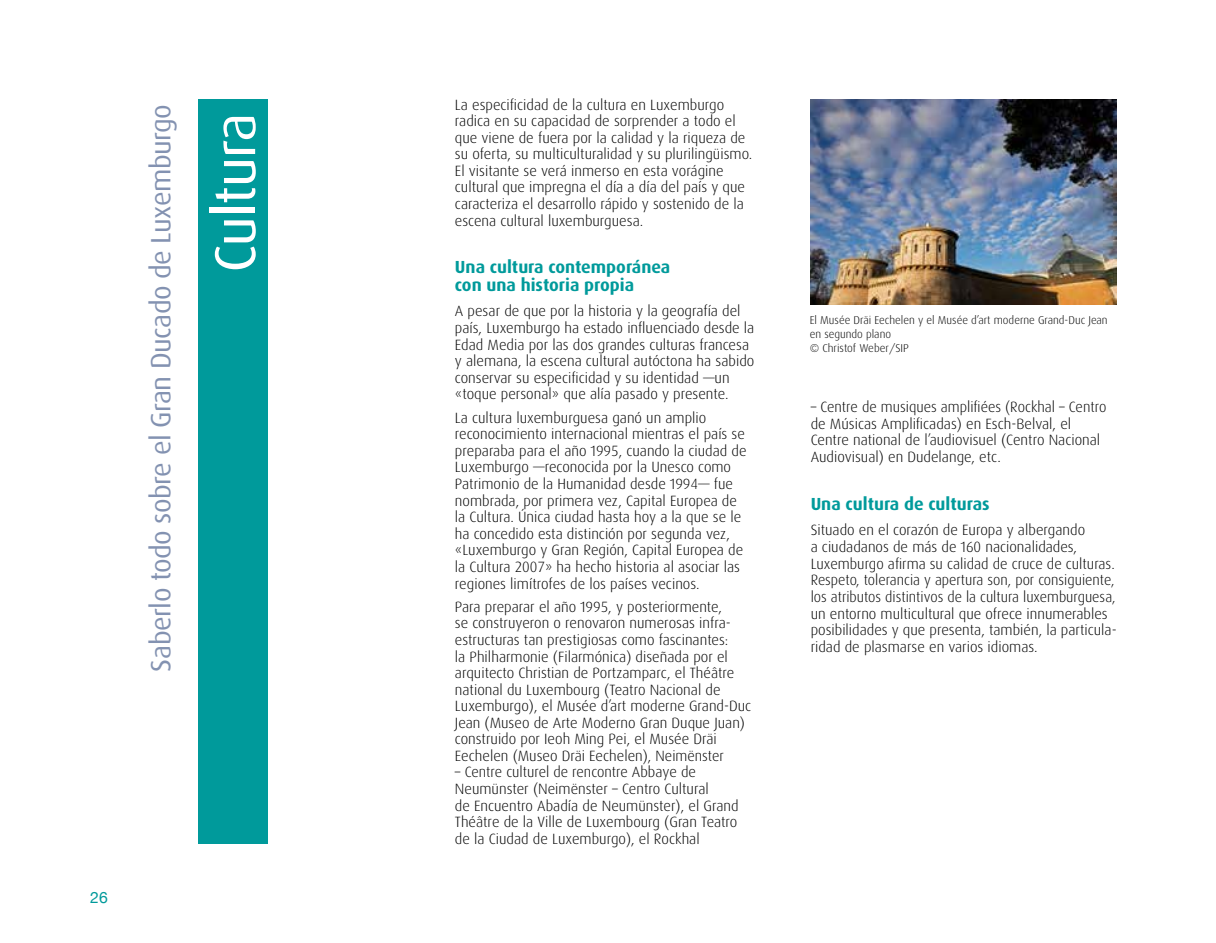
<style>
.page{position:relative;width:1216px;height:943px;background:#fff}
.page>*{position:absolute;margin:0;border:0;box-sizing:border-box;transform-origin:0 0}
.t1{font:57.75px "Dax";letter-spacing:-.02em;color:#fff}
.t2{font:28px "Dax";letter-spacing:-.02em;color:#8392b1}
.t3{font:700 17.5px/17.5px "Dax";color:#009a9b}
.t4{font:15.75px "Helvetica Neue";color:#009a9b}
.t5{font:300 14.88px/16.6px "Dax";color:#000}
.t6{font:300 11.38px/14px "Dax";color:#000}
</style>
<div class="page">
<div style="left:198px;top:99px;width:70px;height:744px;background:#009a9b"></div>
<img style="left:810px;top:99px;width:306px;height:205px">
<h2 class="t2" style="left:145px;top:671px;width:569px;rotate:-90deg">Saberlo todo sobre el Gran Ducado de Luxemburgo</h2>
<h1 class="t1" style="left:203px;top:272px;width:161px;rotate:-90deg">Cultura</h1>
<p class="t4" style="left:90px;top:886px;width:19px">26</p>
<p class="t5" style="left:455px;top:96px;width:299px">La especificidad de la cultura en Luxemburgo radica en su capacidad de sorprender a todo el que viene de fuera por la calidad y la riqueza de su oferta, su multiculturalidad y su plurilingüismo.<br>El visitante se verá inmerso en esta vorágine cultural que impregna el día a día del país y que caracteriza el desarrollo rápido y sostenido de la escena cultural luxemburguesa.</p>
<p class="t3" style="left:455px;top:259px;width:217px">Una cultura contemporánea con una historia propia</p>
<p class="t5" style="left:455px;top:303px;width:301px">A pesar de que por la historia y la geografía del país, Luxemburgo ha estado influenciado desde la Edad Media por las dos grandes culturas francesa y alemana, la escena cultural autóctona ha sabido conservar su especificidad y su identidad —un «toque personal» que alía pasado y presente.</p>
<p class="t5" style="left:455px;top:409px;width:293px">La cultura luxemburguesa ganó un amplio reconocimiento internacional mientras el país se preparaba para el año 1995, cuando la ciudad de Luxemburgo —reconocida por la Unesco como Patrimonio de la Humanidad desde 1994— fue nombrada, por primera vez, Capital Europea de la Cultura. Única ciudad hasta hoy a la que se le ha concedido esta distinción por segunda vez, «Luxemburgo y Gran Región, Capital Europea de la Cultura 2007» ha hecho historia al asociar las regiones limítrofes de los países vecinos.</p>
<p class="t5" style="left:455px;top:598px;width:298px">Para preparar el año 1995, y posteriormente,<br>se construyeron o renovaron numerosas infra&shy;estructuras tan prestigiosas como fascinantes:<br>la Philharmonie (Filarmónica) diseñada por el arquitecto Christian de Portzamparc, el Théâtre national du Luxembourg (Teatro Nacional de Luxemburgo), el Musée d’art moderne Grand-Duc Jean (Museo de Arte Moderno Gran Duque Juan) construido por Ieoh Ming Pei, el Musée Dräi Eechelen (Museo Dräi Eechelen), Neimënster</p>
<p class="t5" style="left:455px;top:764px;width:285px">– Centre culturel de rencontre Abbaye de Neumünster (Neimënster – Centro Cultural<br>de Encuentro Abadía de Neumünster), el Grand Théâtre de la Ville de Luxembourg (Gran Teatro de la Ciudad de Luxemburgo), el Rockhal</p>
<p class="t6" style="left:809px;top:314px;width:299px">El Musée Dräi Eechelen y el Musée d’art moderne Grand-Duc Jean en segundo plano<br>© Christof Weber/SIP</p>
<p class="t5" style="left:810px;top:399px;width:297px">– Centre de musiques amplifiées (Rockhal – Centro de Músicas Amplificadas) en Esch-Belval, el Centre national de l’audiovisuel (Centro Nacional Audiovisual) en Dudelange, etc.</p>
<p class="t3" style="left:810px;top:495px;width:180px">Una cultura de culturas</p>
<p class="t5" style="left:810px;top:522px;width:306px">Situado en el corazón de Europa y albergando<br>a ciudadanos de más de 160 nacionalidades, Luxemburgo afirma su calidad de cruce de culturas.<br>Respeto, tolerancia y apertura son, por consiguiente, los atributos distintivos de la cultura luxemburguesa, un entorno multicultural que ofrece innumerables posibilidades y que presenta, también, la particula&shy;ridad de plasmarse en varios idiomas.</p>
</div>
